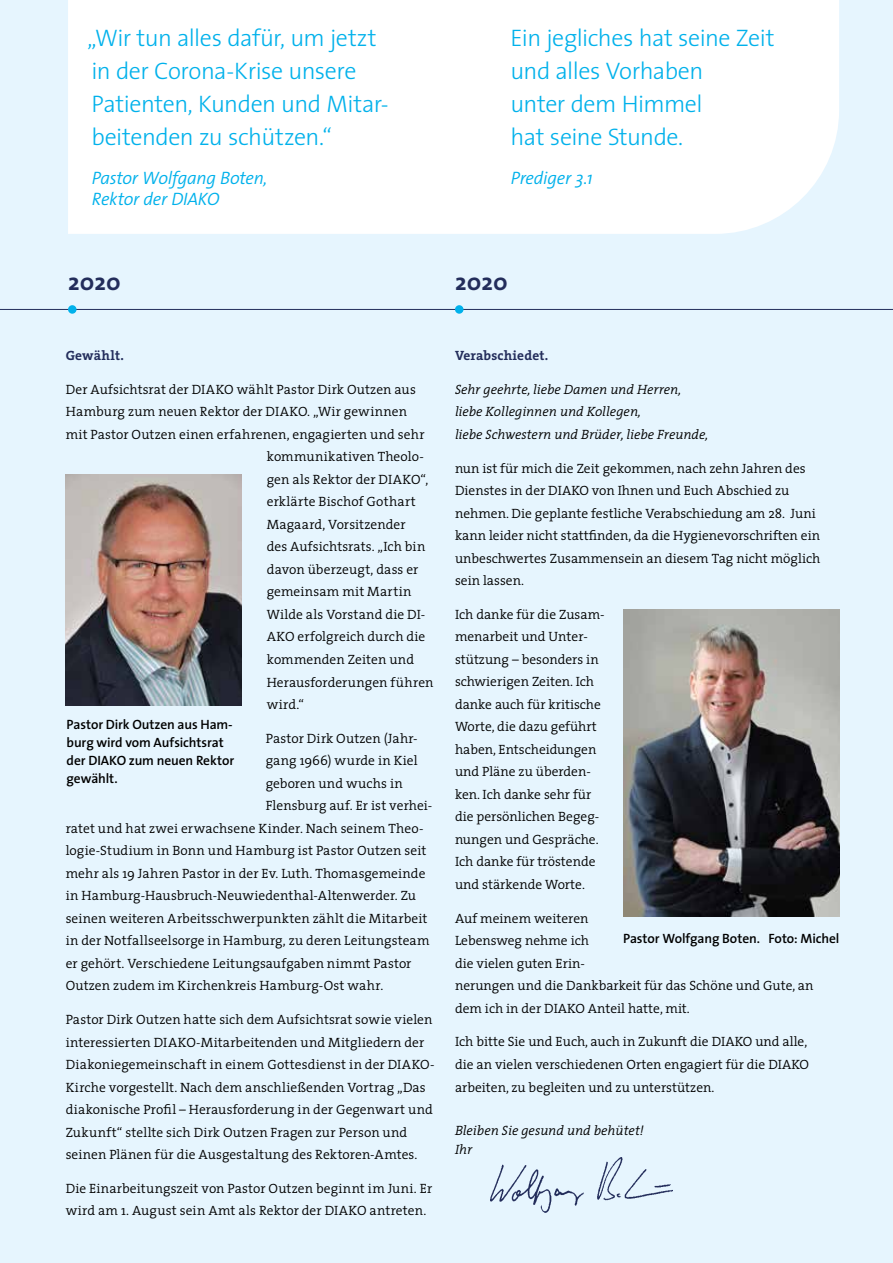
<style>
.page{position:relative;width:893px;height:1263px;background:#e6f5fe}
.page>*{position:absolute;margin:0;border:0;box-sizing:border-box;transform-origin:0 0}
.t1{font:300 24px/33px "The Sans";letter-spacing:-.02em;color:#00b1eb}
.t2{font:700 24px "The Sans";letter-spacing:.01em;color:#232d5b}
.t3{font:italic 300 18px/21px "The Sans";letter-spacing:-.02em;color:#00b1eb}
.t4{font:300 13.5px/22.5px "The Serif";color:#000}
.t5{font:italic 300 13.5px/22.5px "The Serif";color:#000}
.t6{font:600 13.5px/18px "The Sans";letter-spacing:-.005em;color:#000}
.t7{font:700 13.5px "The Serif";letter-spacing:.01em;color:#232d5b}
.t8{font:300 13.5px "The Serif";letter-spacing:.02em;color:#000}
</style>
<div class="page">
<hr style="left:0;top:309px;width:893px;height:1px;background:#232d5b">
<div style="left:68px;top:305px;width:9px;height:9px;background:#00b1eb;border-radius:50%"></div>
<div style="left:455px;top:305px;width:8px;height:9px;background:#00b1eb;border-radius:50%"></div>
<div style="left:68px;top:0;width:771px;height:234px;background:#fff"></div>
<img style="left:66px;top:474px;width:175px;height:232px">
<img style="left:623px;top:609px;width:216px;height:307px">
<img style="left:491px;top:1157px;width:181px;height:55px">
<h1 class="t1" style="left:87px;top:20px;width:303px">„Wir tun alles dafür, um jetzt in der Corona-Krise unsere<br>Patienten, Kunden und Mitar&shy;beitenden zu schützen.“</h1>
<h2 class="t3" style="left:92px;top:166px;width:177px">Pastor Wolfgang Boten,<br>Rektor der DIAKO</h2>
<h1 class="t1" style="left:510px;top:20px;width:266px">Ein jegliches hat seine Zeit und alles Vorhaben<br>unter dem Himmel<br>hat seine Stunde.</h1>
<h2 class="t3" style="left:511px;top:166px;width:83px">Prediger 3.1</h2>
<h1 class="t2" style="left:68px;top:262px;width:54px">2020</h1>
<h1 class="t2" style="left:455px;top:262px;width:54px">2020</h1>
<p class="t7" style="left:66px;top:344px;width:60px">Gewählt.</p>
<p class="t4" style="left:66px;top:378px;width:352px">Der Aufsichtsrat der DIAKO wählt Pastor Dirk Outzen aus</p>
<p class="t4" style="left:66px;top:400px;width:343px">Hamburg zum neuen Rektor der DIAKO. „Wir gewinnen</p>
<p class="t4" style="left:66px;top:423px;width:360px">mit Pastor Outzen einen erfahrenen, engagierten und sehr</p>
<p class="t4" style="left:267px;top:445px;width:158px">kommunikativen Theolo-</p>
<p class="t4" style="left:267px;top:468px;width:163px">gen als Rektor der DIAKO“,</p>
<p class="t4" style="left:267px;top:490px;width:151px">erklärte Bischof Gothart</p>
<p class="t4" style="left:267px;top:513px;width:140px">Magaard, Vorsitzender</p>
<p class="t4" style="left:267px;top:535px;width:160px">des Aufsichtsrats. „Ich bin</p>
<p class="t4" style="left:267px;top:558px;width:153px">davon überzeugt, dass er</p>
<p class="t8" style="left:267px;top:581px;width:146px">gemeinsam mit Martin</p>
<p class="t4" style="left:267px;top:603px;width:160px">Wilde als Vorstand die DI-</p>
<p class="t4" style="left:267px;top:625px;width:160px">AKO erfolgreich durch die</p>
<p class="t4" style="left:267px;top:648px;width:149px">kommenden Zeiten und</p>
<p class="t4" style="left:267px;top:670px;width:168px">Herausforderungen führen</p>
<p class="t4" style="left:267px;top:693px;width:39px">wird.“</p>
<p class="t4" style="left:266px;top:726px;width:153px">Pastor Dirk Outzen (Jahr-</p>
<p class="t4" style="left:266px;top:749px;width:153px">gang 1966) wurde in Kiel</p>
<p class="t4" style="left:266px;top:771px;width:138px">geboren und wuchs in</p>
<p class="t4" style="left:266px;top:794px;width:168px">Flensburg auf. Er ist verhei-</p>
<p class="t4" style="left:66px;top:816px;width:359px">ratet und hat zwei erwachsene Kinder. Nach seinem Theo-</p>
<p class="t4" style="left:66px;top:839px;width:362px">logie-Studium in Bonn und Hamburg ist Pastor Outzen seit</p>
<p class="t4" style="left:66px;top:861px;width:361px">mehr als 19 Jahren Pastor in der Ev. Luth. Thomasgemeinde</p>
<p class="t4" style="left:66px;top:884px;width:352px">in Hamburg-Hausbruch-Neuwiedenthal-Altenwerder. Zu</p>
<p class="t4" style="left:66px;top:906px;width:363px">seinen weiteren Arbeitsschwerpunkten zählt die Mitarbeit</p>
<p class="t4" style="left:66px;top:929px;width:365px">in der Notfallseelsorge in Hamburg, zu deren Leitungsteam</p>
<p class="t4" style="left:66px;top:951px;width:347px">er gehört. Verschiedene Leitungsaufgaben nimmt Pastor</p>
<p class="t4" style="left:66px;top:974px;width:319px">Outzen zudem im Kirchenkreis Hamburg-Ost wahr.</p>
<p class="t4" style="left:66px;top:1008px;width:370px">Pastor Dirk Outzen hatte sich dem Aufsichtsrat sowie vielen interessierten DIAKO-Mitarbeitenden und Mitgliedern der Diakoniegemeinschaft in einem Gottesdienst in der DIAKO-Kirche vorgestellt. Nach dem anschließenden Vortrag „Das diakonische Profil – Herausforderung in der Gegenwart und Zukunft“ stellte sich Dirk Outzen Fragen zur Person und seinen Plänen für die Ausgestaltung des Rektoren-Amtes.</p>
<p class="t4" style="left:66px;top:1177px;width:368px">Die Einarbeitungszeit von Pastor Outzen beginnt im Juni. Er wird am 1. August sein Amt als Rektor der DIAKO antreten.</p>
<p class="t6" style="left:67px;top:715px;width:169px">Pastor Dirk Outzen aus Ham&shy;burg wird vom Aufsichtsrat der DIAKO zum neuen Rektor gewählt.</p>
<p class="t7" style="left:455px;top:344px;width:95px">Verabschiedet.</p>
<p class="t5" style="left:455px;top:378px;width:255px">Sehr geehrte, liebe Damen und Herren, liebe Kolleginnen und Kollegen,<br>liebe Schwestern und Brüder, liebe Freunde,</p>
<p class="t4" style="left:455px;top:456px;width:367px">nun ist für mich die Zeit gekommen, nach zehn Jahren des Dienstes in der DIAKO von Ihnen und Euch Abschied zu nehmen. Die geplante festliche Verabschiedung am 28. Juni kann leider nicht stattfinden, da die Hygienevorschriften ein unbeschwertes Zusammensein an diesem Tag nicht möglich sein lassen.</p>
<p class="t4" style="left:455px;top:603px;width:151px">Ich danke für die Zusam&shy;menarbeit und Unter&shy;stützung – besonders in schwierigen Zeiten. Ich danke auch für kritische<br>Worte, die dazu geführt haben, Entscheidungen und Pläne zu überden&shy;ken. Ich danke sehr für die persönlichen Begeg&shy;nungen und Gespräche.<br>Ich danke für tröstende und stärkende Worte.</p>
<p class="t4" style="left:455px;top:906px;width:360px">Auf meinem weiteren<br>Lebensweg nehme ich<br>die vielen guten Erin-<br>nerungen und die Dankbarkeit für das Schöne und Gute, an dem ich in der DIAKO Anteil hatte, mit.</p>
<p class="t4" style="left:455px;top:1030px;width:356px">Ich bitte Sie und Euch, auch in Zukunft die DIAKO und alle, die an vielen verschiedenen Orten engagiert für die DIAKO arbeiten, zu begleiten und zu unterstützen.</p>
<p class="t5" style="left:455px;top:1120px;width:190px;line-height:19.5px">Bleiben Sie gesund und behütet!<br>Ihr</p>
<p class="t6" style="left:623px;top:928px;width:218px">Pastor Wolfgang Boten. Foto: Michel</p>
</div>
